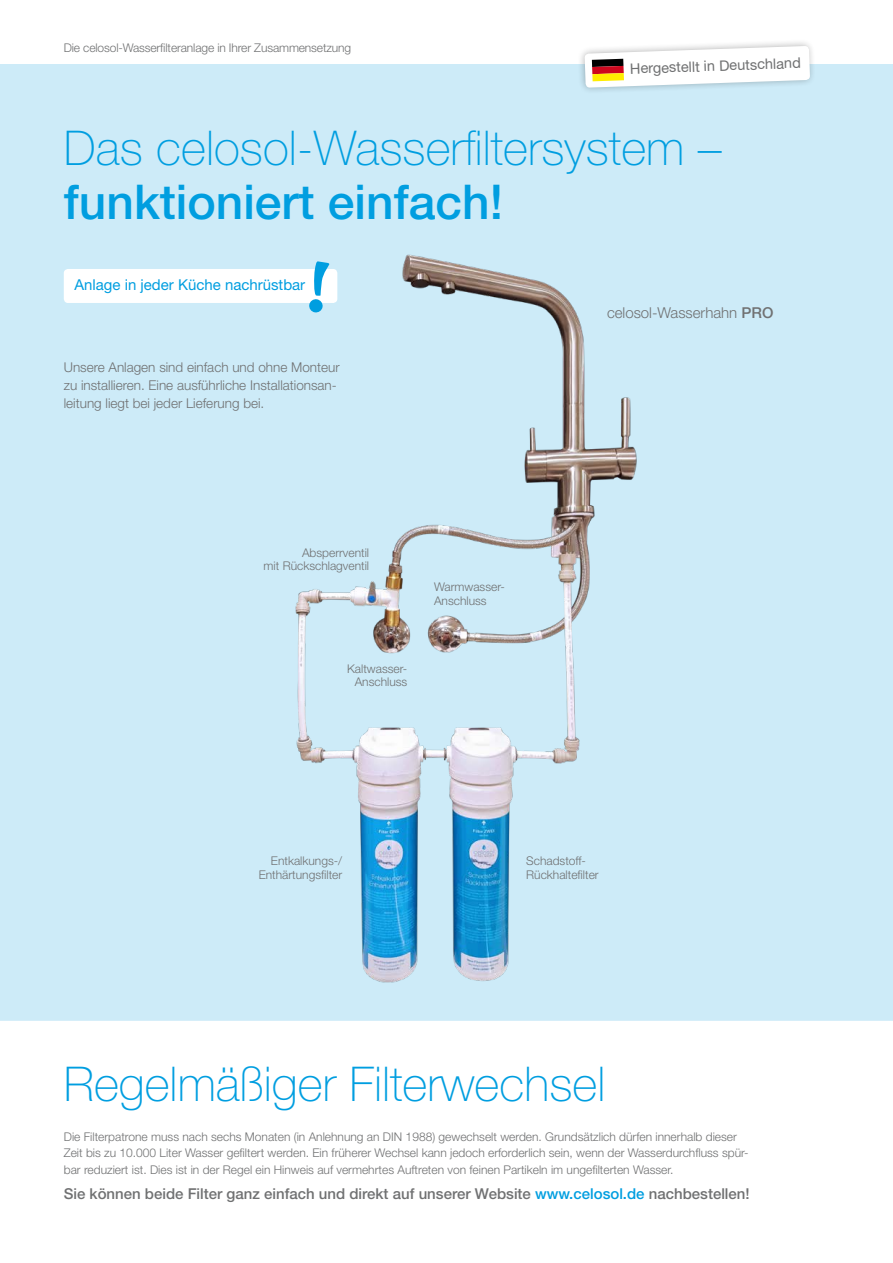
<style>
.page{position:relative;width:893px;height:1263px;background:#fff}
.page>*{position:absolute;margin:0;border:0;box-sizing:border-box;transform-origin:0 0}
.t1{font:100 48px "Helvetica Neue LT";color:#009ee0}
.t2{font:500 48px "Helvetica Neue LT";color:#009ee0}
.t3{font:500 15px "Helvetica Neue LT";color:#707172}
.t4{font:15px "Helvetica Neue LT";color:#009ee0}
.t5{font:300 15px "Helvetica Neue LT";color:#707172}
.t6{font:14.55px "Helvetica Neue LT";color:#707172}
.t7{font:300 13.5px/18px "Helvetica Neue LT";color:#707172}
.t8{font:300 12px/13.5px "Helvetica Neue LT";color:#707172}
.s1{font-weight:500}
.s2{color:#009ee0}
</style>
<div class="page">
<hr style="left:892px;top:63px;width:1px;height:1200px;background:#bec0c1">
<div style="left:0;top:64px;width:893px;height:956px;background:#cdebf8"></div>
<div style="left:64px;top:269px;width:273px;height:34px;background:#fff;border-radius:4px"></div>
<svg style="left:581px;top:42px;width:232px;height:49px"></svg>
<img style="left:295px;top:254px;width:342px;height:729px">
<div style="left:0;top:1020px;width:893px;height:243px;background:#fff"></div>
<svg style="left:308px;top:260px;width:22px;height:53px"></svg>
<p class="t8" style="left:64px;top:41px;width:289px">Die celosol-Wasserfilteranlage in Ihrer Zusammensetzung</p>
<p class="t6" style="left:630px;top:60px;width:172px;rotate:-2deg">Hergestellt in Deutschland</p>
<h1 class="t1" style="left:64px;top:121px;width:659px">Das celosol-Wasserfiltersystem –</h1>
<h1 class="t2" style="left:64px;top:174px;width:441px">funktioniert einfach!</h1>
<p class="t4" style="left:74px;top:276px;width:232px">Anlage in jeder Küche nachrüstbar</p>
<p class="t7" style="left:64px;top:358px;width:277px">Unsere Anlagen sind einfach und ohne Monteur zu installieren. Eine ausführliche Installationsan&shy;leitung liegt bei jeder Lieferung bei.</p>
<p class="t8" style="left:264px;top:546px;width:107px;text-align:right">Absperrventil<br>mit Rückschlagventil</p>
<p class="t8" style="left:347px;top:661px;width:62px;text-align:right">Kaltwasser-<br>Anschluss</p>
<p class="t8" style="left:434px;top:580px;width:72px">Warmwasser-<br>Anschluss</p>
<p class="t5" style="left:607px;top:303px;width:168px">celosol-Wasserhahn <span class="s1">PRO</span></p>
<p class="t8" style="left:259px;top:854px;width:85px;text-align:right">Entkalkungs-/<br>Enthärtungsfilter</p>
<p class="t8" style="left:526px;top:854px;width:74px">Schadstoff-<br>Rückhaltefilter</p>
<h1 class="t1" style="left:64px;top:1056px;width:543px">Regelmäßiger Filterwechsel</h1>
<p class="t8" style="left:64px;top:1128px;width:686px;line-height:16.5px">Die Filterpatrone muss nach sechs Monaten (in Anlehnung an DIN 1988) gewechselt werden. Grundsätzlich dürfen innerhalb dieser<br>Zeit bis zu 10.000 Liter Wasser gefiltert werden. Ein früherer Wechsel kann jedoch erforderlich sein, wenn der Wasserdurchfluss spür&shy;bar reduziert ist. Dies ist in der Regel ein Hinweis auf vermehrtes Auftreten von feinen Partikeln im ungefilterten Wasser.</p>
<p class="t3" style="left:64px;top:1185px;width:687px">Sie können beide Filter ganz einfach und direkt auf unserer Website <span class="s2">www.celosol.de</span> nachbestellen!</p>
</div>
